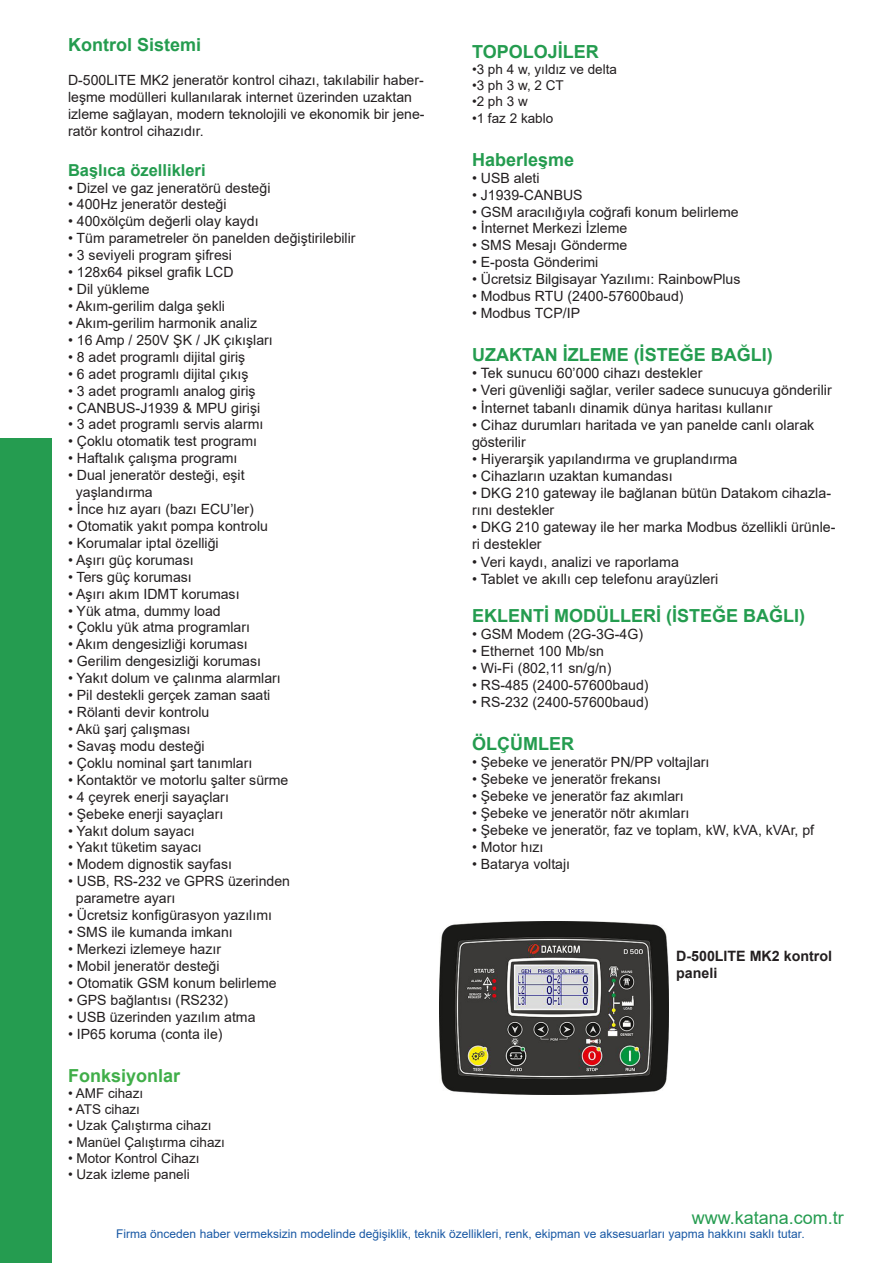
<style>
.page{position:relative;width:893px;height:1263px;background:#fff}
.page>*{position:absolute;margin:0;border:0;box-sizing:border-box;transform-origin:0 0}
.t1{font:700 18px "Arial";color:#249c4f}
.t2{font:18px "Arial";color:#259c50}
.t3{font:700 18px "Arial";color:#40ae49}
.t4{font:700 16.5px "Arial";color:#249c4f}
.t5{font:14.25px/17.1px "Arial";color:#231f20}
.t6{font:700 14.25px "Arial";color:#231f20}
.t7{font:14.1px/17px "Arial";color:#231f20}
.t8{font:13.5px "Arial";color:#231f20}
.t9{font:12px "Arial";color:#1858a4}
</style>
<div class="page">
<div style="left:0;top:438px;width:51px;height:825px;background:#259c50"></div>
<img style="left:439px;top:922px;width:229px;height:172px">
<p class="t1" style="left:68px;top:32px;width:135px">Kontrol Sistemi</p>
<p class="t7" style="left:68px;top:72px;width:358px">D-500LITE MK2 jeneratör kontrol cihazı, takılabilir haber&shy;leşme modülleri kullanılarak internet üzerinden uzaktan izleme sağlayan, modern teknolojili ve ekonomik bir jene&shy;ratör kontrol cihazıdır.</p>
<p class="t4" style="left:68px;top:158px;width:139px">Başlıca özellikleri</p>
<p class="t7" style="left:68px;top:179px;width:204px">• Dizel ve gaz jeneratörü desteği</p>
<p class="t7" style="left:68px;top:196px;width:160px">• 400Hz jeneratör desteği</p>
<p class="t7" style="left:68px;top:213px;width:192px">• 400xölçüm değerli olay kaydı</p>
<p class="t7" style="left:68px;top:230px;width:289px">• Tüm parametreler ön panelden değiştirilebilir</p>
<p class="t7" style="left:68px;top:247px;width:165px">• 3 seviyeli program şifresi</p>
<p class="t7" style="left:68px;top:264px;width:167px">• 128x64 piksel grafik LCD</p>
<p class="t7" style="left:68px;top:280px;width:83px">• Dil yükleme</p>
<p class="t7" style="left:68px;top:297px;width:158px">• Akım-gerilim dalga şekli</p>
<p class="t7" style="left:68px;top:314px;width:191px">• Akım-gerilim harmonik analiz</p>
<p class="t7" style="left:68px;top:331px;width:206px">• 16 Amp / 250V ŞK / JK çıkışları</p>
<p class="t7" style="left:68px;top:348px;width:179px">• 8 adet programlı dijital giriş</p>
<p class="t7" style="left:68px;top:365px;width:182px">• 6 adet programlı dijital çıkış</p>
<p class="t7" style="left:68px;top:382px;width:189px">• 3 adet programlı analog giriş</p>
<p class="t7" style="left:68px;top:399px;width:194px">• CANBUS-J1939 &amp; MPU girişi</p>
<p class="t7" style="left:68px;top:416px;width:197px">• 3 adet programlı servis alarmı</p>
<p class="t7" style="left:68px;top:433px;width:191px">• Çoklu otomatik test programı</p>
<p class="t7" style="left:68px;top:450px;width:171px">• Haftalık çalışma programı</p>
<p class="t7" style="left:68px;top:467px;width:178px">• Dual jeneratör desteği, eşit</p>
<p class="t7" style="left:76px;top:484px;width:78px">yaşlandırma</p>
<p class="t7" style="left:68px;top:500px;width:187px">• İnce hız ayarı (bazı ECU’ler)</p>
<p class="t7" style="left:68px;top:517px;width:202px">• Otomatik yakıt pompa kontrolu</p>
<p class="t7" style="left:68px;top:534px;width:152px">• Korumalar iptal özelliği</p>
<p class="t7" style="left:68px;top:551px;width:127px">• Aşırı güç koruması</p>
<p class="t7" style="left:68px;top:568px;width:125px">• Ters güç koruması</p>
<p class="t7" style="left:68px;top:585px;width:173px">• Aşırı akım IDMT koruması</p>
<p class="t7" style="left:68px;top:602px;width:154px">• Yük atma, dummy load</p>
<p class="t7" style="left:68px;top:619px;width:184px">• Çoklu yük atma programları</p>
<p class="t7" style="left:68px;top:636px;width:181px">• Akım dengesizliği koruması</p>
<p class="t7" style="left:68px;top:653px;width:194px">• Gerilim dengesizliği koruması</p>
<p class="t7" style="left:68px;top:670px;width:214px">• Yakıt dolum ve çalınma alarmları</p>
<p class="t7" style="left:68px;top:687px;width:204px">• Pil destekli gerçek zaman saati</p>
<p class="t7" style="left:68px;top:703px;width:143px">• Rölanti devir kontrolu</p>
<p class="t7" style="left:68px;top:720px;width:124px">• Akü şarj çalışması</p>
<p class="t7" style="left:68px;top:737px;width:138px">• Savaş modu desteği</p>
<p class="t7" style="left:68px;top:754px;width:186px">• Çoklu nominal şart tanımları</p>
<p class="t7" style="left:68px;top:771px;width:222px">• Kontaktör ve motorlu şalter sürme</p>
<p class="t7" style="left:68px;top:788px;width:162px">• 4 çeyrek enerji sayaçları</p>
<p class="t7" style="left:68px;top:805px;width:157px">• Şebeke enerji sayaçları</p>
<p class="t7" style="left:68px;top:822px;width:128px">• Yakıt dolum sayacı</p>
<p class="t7" style="left:68px;top:839px;width:135px">• Yakıt tüketim sayacı</p>
<p class="t7" style="left:68px;top:856px;width:166px">• Modem dignostik sayfası</p>
<p class="t7" style="left:68px;top:873px;width:224px">• USB, RS-232 ve GPRS üzerinden</p>
<p class="t7" style="left:76px;top:890px;width:101px">parametre ayarı</p>
<p class="t7" style="left:68px;top:907px;width:205px">• Ücretsiz konfigürasyon yazılımı</p>
<p class="t7" style="left:68px;top:923px;width:166px">• SMS ile kumanda imkanı</p>
<p class="t7" style="left:68px;top:940px;width:155px">• Merkezi izlemeye hazır</p>
<p class="t7" style="left:68px;top:957px;width:153px">• Mobil jeneratör desteği</p>
<p class="t7" style="left:68px;top:974px;width:210px">• Otomatik GSM konum belirleme</p>
<p class="t7" style="left:68px;top:991px;width:162px">• GPS bağlantısı (RS232)</p>
<p class="t7" style="left:68px;top:1008px;width:189px">• USB üzerinden yazılım atma</p>
<p class="t7" style="left:68px;top:1025px;width:156px">• IP65 koruma (conta ile)</p>
<p class="t3" style="left:68px;top:1063px;width:114px">Fonksiyonlar</p>
<p class="t8" style="left:68px;top:1084px;width:77px">• AMF cihazı</p>
<p class="t8" style="left:68px;top:1100px;width:74px">• ATS cihazı</p>
<p class="t8" style="left:68px;top:1116px;width:145px">• Uzak Çalıştırma cihazı</p>
<p class="t8" style="left:68px;top:1132px;width:159px">• Manüel Çalıştırma cihazı</p>
<p class="t8" style="left:68px;top:1149px;width:133px">• Motor Kontrol Cihazı</p>
<p class="t8" style="left:68px;top:1165px;width:123px">• Uzak izleme paneli</p>
<p class="t1" style="left:472px;top:39px;width:128px">TOPOLOJİLER</p>
<p class="t8" style="left:472px;top:60px;width:147px">•3 ph 4 w, yıldız ve delta</p>
<p class="t8" style="left:472px;top:76px;width:93px">•3 ph 3 w, 2 CT</p>
<p class="t8" style="left:472px;top:92px;width:57px">•2 ph 3 w</p>
<p class="t8" style="left:472px;top:109px;width:83px">•1 faz 2 kablo</p>
<p class="t1" style="left:472px;top:147px;width:104px">Haberleşme</p>
<p class="t7" style="left:472px;top:169px;width:69px">• USB aleti</p>
<p class="t7" style="left:472px;top:186px;width:112px">• J1939-CANBUS</p>
<p class="t7" style="left:472px;top:203px;width:268px">• GSM aracılığıyla coğrafi konum belirleme</p>
<p class="t7" style="left:472px;top:220px;width:157px">• İnternet Merkezi İzleme</p>
<p class="t7" style="left:472px;top:237px;width:157px">• SMS Mesajı Gönderme</p>
<p class="t7" style="left:472px;top:254px;width:128px">• E-posta Gönderimi</p>
<p class="t7" style="left:472px;top:271px;width:270px">• Ücretsiz Bilgisayar Yazılımı: RainbowPlus</p>
<p class="t7" style="left:472px;top:288px;width:213px">• Modbus RTU (2400-57600baud)</p>
<p class="t7" style="left:472px;top:305px;width:110px">• Modbus TCP/IP</p>
<p class="t1" style="left:472px;top:342px;width:302px">UZAKTAN İZLEME (İSTEĞE BAĞLI)</p>
<p class="t5" style="left:472px;top:365px;width:232px">• Tek sunucu 60’000 cihazı destekler</p>
<p class="t5" style="left:472px;top:382px;width:361px">• Veri güvenliği sağlar, veriler sadece sunucuya gönderilir</p>
<p class="t5" style="left:472px;top:399px;width:302px">• İnternet tabanlı dinamik dünya haritası kullanır</p>
<p class="t5" style="left:472px;top:416px;width:344px">• Cihaz durumları haritada ve yan panelde canlı olarak gösterilir</p>
<p class="t5" style="left:472px;top:450px;width:267px">• Hiyerarşik yapılandırma ve gruplandırma</p>
<p class="t5" style="left:472px;top:467px;width:202px">• Cihazların uzaktan kumandası</p>
<p class="t5" style="left:472px;top:484px;width:361px">• DKG 210 gateway ile bağlanan bütün Datakom cihazla&shy;rını destekler</p>
<p class="t5" style="left:472px;top:519px;width:365px">• DKG 210 gateway ile her marka Modbus özellikli ürünle&shy;ri destekler</p>
<p class="t5" style="left:472px;top:553px;width:208px">• Veri kaydı, analizi ve raporlama</p>
<p class="t5" style="left:472px;top:570px;width:248px">• Tablet ve akıllı cep telefonu arayüzleri</p>
<p class="t1" style="left:472px;top:603px;width:335px">EKLENTİ MODÜLLERİ (İSTEĞE BAĞLI)</p>
<p class="t7" style="left:472px;top:626px;width:173px">• GSM Modem (2G-3G-4G)</p>
<p class="t7" style="left:472px;top:643px;width:133px">• Ethernet 100 Mb/sn</p>
<p class="t7" style="left:472px;top:659px;width:141px">• Wi-Fi (802,11 sn/g/n)</p>
<p class="t7" style="left:472px;top:676px;width:178px">• RS-485 (2400-57600baud)</p>
<p class="t7" style="left:472px;top:693px;width:178px">• RS-232 (2400-57600baud)</p>
<p class="t1" style="left:472px;top:731px;width:103px">ÖLÇÜMLER</p>
<p class="t7" style="left:472px;top:754px;width:239px">• Şebeke ve jeneratör PN/PP voltajları</p>
<p class="t7" style="left:472px;top:771px;width:191px">• Şebeke ve jeneratör frekansı</p>
<p class="t7" style="left:472px;top:787px;width:213px">• Şebeke ve jeneratör faz akımları</p>
<p class="t7" style="left:472px;top:804px;width:219px">• Şebeke ve jeneratör nötr akımları</p>
<p class="t7" style="left:472px;top:821px;width:344px">• Şebeke ve jeneratör, faz ve toplam, kW, kVA, kVAr, pf</p>
<p class="t7" style="left:472px;top:838px;width:73px">• Motor hızı</p>
<p class="t7" style="left:472px;top:855px;width:100px">• Batarya voltajı</p>
<p class="t6" style="left:676px;top:946px;width:157px">D-500LITE MK2 kontrol</p>
<p class="t6" style="left:676px;top:963px;width:43px">paneli</p>
<p class="t2" style="left:692px;top:1205px;width:154px">www.katana.com.tr</p>
<p class="t9" style="left:116px;top:1225px;width:690px">Firma önceden haber vermeksizin modelinde değişiklik, teknik özellikleri, renk, ekipman ve aksesuarları yapma hakkını saklı tutar.</p>
</div>
